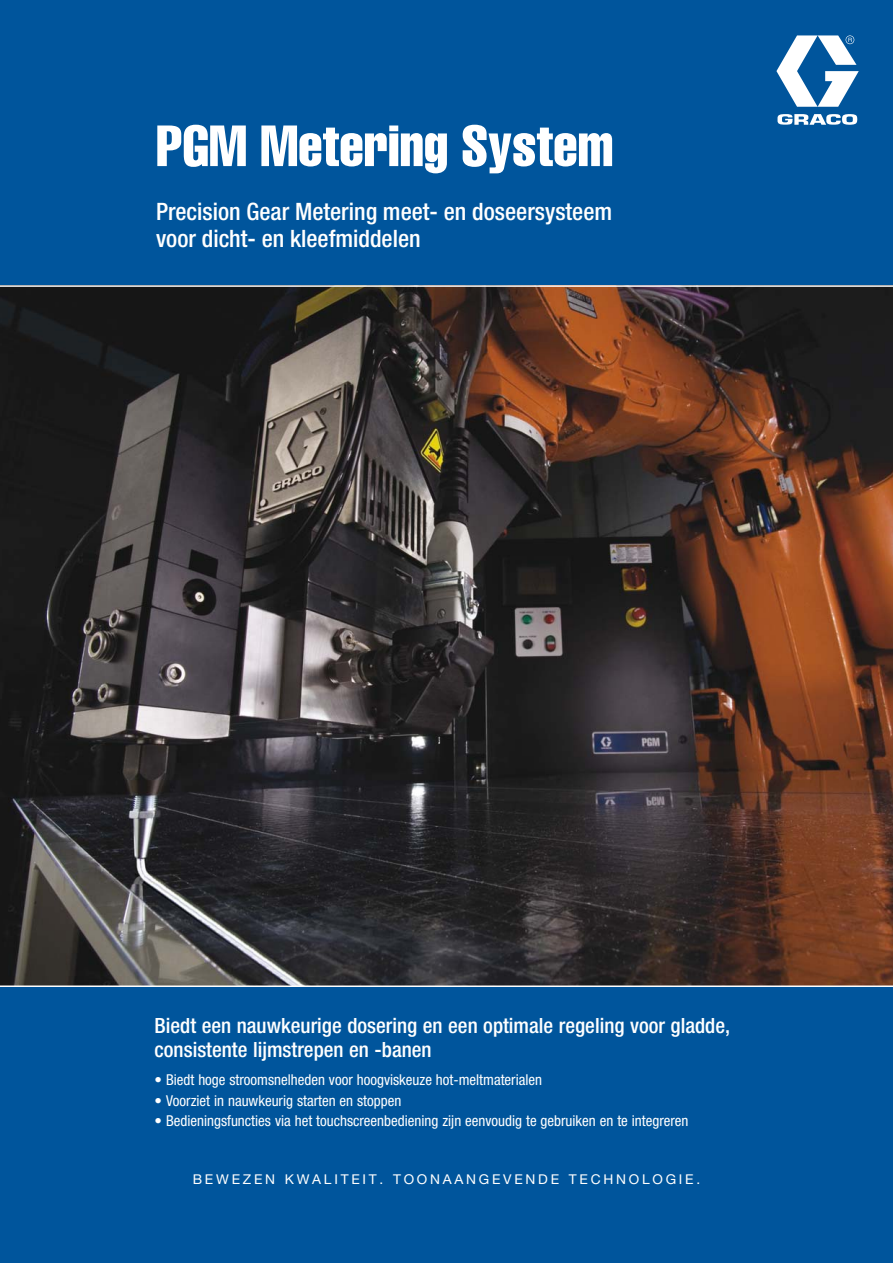
<style>
.page{position:relative;width:893px;height:1263px;background:#00559c}
.page>*{position:absolute;margin:0;border:0;box-sizing:border-box;transform-origin:0 0}
.t1{font:57px "Helvetica LT Std Comp";color:#fff}
.t2{font:500 condensed 24px/27px "Helvetica Neue LT Std";color:#fff}
.t3{font:500 condensed 21px/24px "Helvetica Neue LT Std";color:#fff}
.t4{font:condensed 15px "Helvetica Neue LT Std";color:#fff}
.t5{font:13.5px "Helvetica Neue LT Std";letter-spacing:.2em;color:#fff}
</style>
<div class="page">
<img style="left:0;top:287px;width:893px;height:698px">
<hr style="left:0;top:285px;width:893px;height:2px;background:#fff">
<hr style="left:0;top:985px;width:893px;height:2px;background:#fff">
<svg style="left:776px;top:35px;width:83px;height:90px"></svg>
<h1 class="t1" style="left:156px;top:125px;width:459px">PGM Metering System</h1>
<h2 class="t2" style="left:156px;top:201px;width:458px">Precision Gear Metering meet- en doseersysteem voor dicht- en kleefmiddelen</h2>
<h3 class="t3" style="left:155px;top:1016px;width:577px">Biedt een nauwkeurige dosering en een optimale regeling voor gladde, consistente lijmstrepen en -banen</h3>
<p class="t4" style="left:155px;top:1074px;width:389px">• Biedt hoge stroomsnelheden voor hoogviskeuze hot-meltmaterialen</p>
<p class="t4" style="left:155px;top:1095px;width:248px">• Voorziet in nauwkeurig starten en stoppen</p>
<p class="t4" style="left:155px;top:1115px;width:535px">• Bedieningsfuncties via het touchscreenbediening zijn eenvoudig te gebruiken en te integreren</p>
<p class="t5" style="left:193px;top:1174px;width:509px">BEWEZEN KWALITEIT. TOONAANGEVENDE TECHNOLOGIE.</p>
</div>
